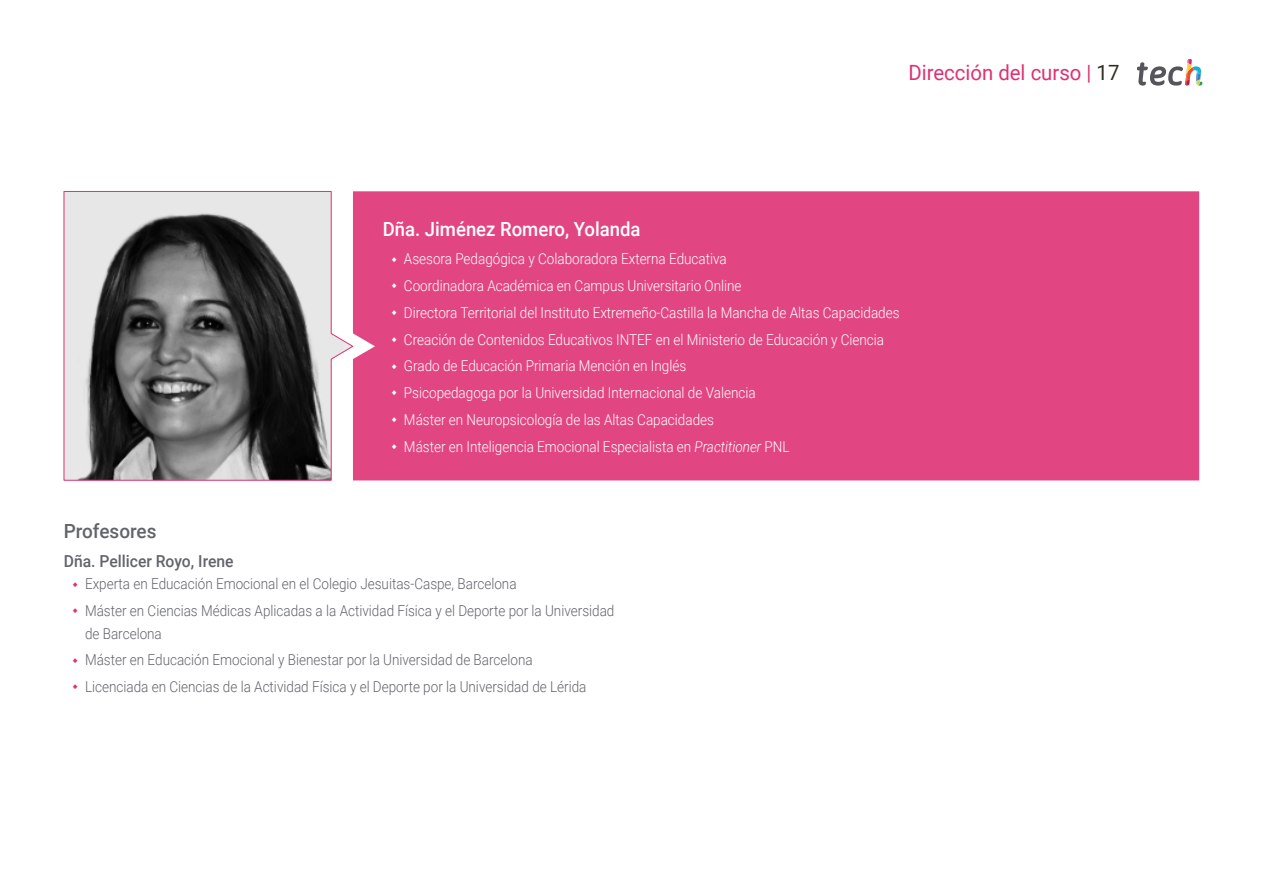
<style>
.page{position:relative;width:1263px;height:893px;background:#fff}
.page>*{position:absolute;margin:0;border:0;box-sizing:border-box;transform-origin:0 0}
.t1{font:21px "Roboto";color:#df3174}
.t2{font:500 19.5px "Roboto";color:#fff;scale:.95 1}
.t3{font:500 19.5px "Roboto";color:#61646a}
.t4{font:500 16.5px "Roboto";color:#61646a;scale:.95 1}
.t5{font:300 15px/26.7px "Roboto";color:#fff;scale:.9 1}
.t6{font:300 15px/26.7px "Roboto";color:#61646a;scale:.9 1}
.s1{color:#312e20}
.s2{font-style:italic}
</style>
<div class="page">
<div style="left:353px;top:191px;width:846px;height:289px;background:#e24682"></div>
<svg style="left:64px;top:191px;width:289px;height:290px;background:#868485"></svg>
<svg style="left:1137px;top:59px;width:65px;height:27px"></svg>
<svg style="left:392px;top:257px;width:5px;height:5px"></svg>
<svg style="left:392px;top:284px;width:5px;height:5px"></svg>
<svg style="left:392px;top:310px;width:5px;height:5px"></svg>
<svg style="left:392px;top:337px;width:5px;height:5px"></svg>
<svg style="left:392px;top:364px;width:5px;height:5px"></svg>
<svg style="left:392px;top:391px;width:5px;height:5px"></svg>
<svg style="left:392px;top:417px;width:5px;height:5px"></svg>
<svg style="left:392px;top:444px;width:5px;height:5px"></svg>
<h1 class="t1" style="left:908px;top:57px;width:213px">Dirección del curso | <span class="s1">17</span></h1>
<h2 class="t2" style="left:383px;top:215px;width:273px">Dña. Jiménez Romero, Yolanda</h2>
<p class="t5" style="left:404px;top:245px;width:552px">Asesora Pedagógica y Colaboradora Externa Educativa<br>Coordinadora Académica en Campus Universitario Online<br>Directora Territorial del Instituto Extremeño-Castilla la Mancha de Altas Capacidades Creación de Contenidos Educativos INTEF en el Ministerio de Educación y Ciencia Grado de Educación Primaria Mención en Inglés<br>Psicopedagoga por la Universidad Internacional de Valencia<br>Máster en Neuropsicología de las Altas Capacidades<br>Máster en Inteligencia Emocional Especialista en <span class="s2">Practitioner</span> PNL</p>
<h2 class="t3" style="left:64px;top:517px;width:94px">Profesores</h2>
<p class="t4" style="left:64px;top:550px;width:180px">Dña. Pellicer Royo, Irene</p>
<p class="t6" style="left:85px;top:570px;width:590px">Experta en Educación Emocional en el Colegio Jesuitas-Caspe, Barcelona<br>Máster en Ciencias Médicas Aplicadas a la Actividad Física y el Deporte por la Universidad</p>
<p class="t6" style="left:85px;top:619px;width:559px">de Barcelona<br>Máster en Educación Emocional y Bienestar por la Universidad de Barcelona<br>Licenciada en Ciencias de la Actividad Física y el Deporte por la Universidad de Lérida</p>
</div>
